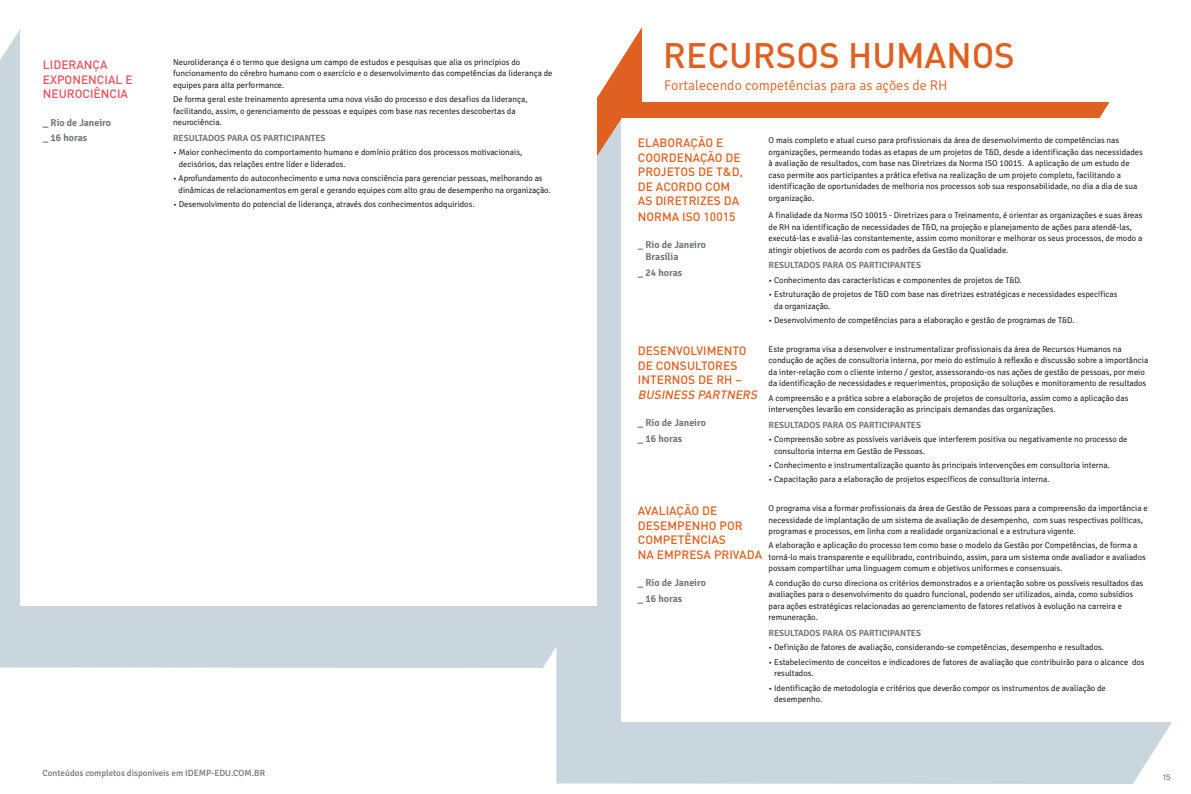
<style>
.page{position:relative;width:1191px;height:794px;background:#fff}
.page>*{position:absolute;margin:0;border:0;box-sizing:border-box;transform-origin:0 0}
.t1{font:500 35px "DIN";color:#df6020}
.t2{font:300 14px "Signika";color:#df6020}
.t3{font:500 12px/14.4px "DIN";color:#df6020}
.t4{font:500 12px "DIN";color:#e4515d}
.t5{font:italic 500 12px "DIN";color:#df6020}
.t6{font:600 10px/15.6px "Signika";color:#6d6e71}
.t7{font:600 9px "Signika";color:#6d6e71}
.t8{font:9px "Signika";color:#6d6e71}
.t9{font:300 8.5px/11.5px "Signika";color:#000}
.t10{font:8px "Interstate";color:#808285}
</style>
<div class="page">
<svg style="left:597px;top:28px;width:513px;height:90px;fill:#df6020"></svg>
<div style="left:556px;top:118px;width:616px;height:666px;background:#cad6dd"></div>
<div style="left:0;top:30px;width:582px;height:638px;background:#cad6dd"></div>
<div style="left:642px;top:26px;width:469px;height:75px;background:#fff"></div>
<div style="left:621px;top:118px;width:554px;height:604px;background:#fff"></div>
<div style="left:21px;top:11px;width:576px;height:595px;background:#fff"></div>
<h3 class="t4" style="left:43px;top:57px;width:8px">LIDERAN</h3>
<h3 class="t4" style="left:93px;top:57px;width:15px">ÇA</h3>
<h3 class="t4" style="left:43px;top:72px;width:23px">EXPONENCIAL</h3>
<h3 class="t4" style="left:125px;top:72px;width:7px">E</h3>
<h3 class="t4" style="left:43px;top:86px;width:8px">NEUROCI</h3>
<h3 class="t4" style="left:94px;top:86px;width:15px">ÊNCIA</h3>
<p class="t6" style="left:43px;top:115px;width:70px">_ Rio de Janeiro _ 16 horas</p>
<p class="t9" style="left:173px;top:56px;width:381px">Neuroliderança é o termo que designa um campo de estudos e pesquisas que alia os princípios do funcionamento do cérebro humano com o exercício e o desenvolvimento das competências da liderança de equipes para alta performance.</p>
<p class="t9" style="left:173px;top:94px;width:356px">De forma geral este treinamento apresenta uma nova visão do processo e dos desafios da liderança, facilitando, assim, o gerenciamento de pessoas e equipes com base nas recentes descobertas da neurociência.</p>
<p class="t7" style="left:173px;top:133px;width:154px">RESULTADOS PARA OS PARTICIPANTES</p>
<p class="t9" style="left:179px;top:147px;width:345px;text-indent:-6px">• Maior conhecimento do comportamento humano e domínio prático dos processos motivacionais, decisórios, das relações entre líder e liderados.</p>
<p class="t9" style="left:179px;top:173px;width:374px;text-indent:-6px">• Aprofundamento do autoconhecimento e uma nova consciência para gerenciar pessoas, melhorando as dinâmicas de relacionamentos em geral e gerando equipes com alto grau de desempenho na organização.</p>
<p class="t9" style="left:173px;top:199px;width:303px">• Desenvolvimento do potencial de liderança, através dos conhecimentos adquiridos.</p>
<p class="t8" style="left:43px;top:767px;width:224px">Conteúdos completos disponíveis em idemp-edu.com.br</p>
<h1 class="t1" style="left:663px;top:33px;width:23px">RECURSOS</h1>
<h1 class="t1" style="left:848px;top:33px;width:49px">HUMANOS</h1>
<h2 class="t2" style="left:664px;top:78px;width:285px">Fortalecendo competências para as ações de RH</h2>
<h3 class="t3" style="left:638px;top:135px;width:107px">ELABORAÇÃO E<br>COORDENAÇÃO DE<br>PROJETOS DE T&amp;D,<br>DE ACORDO COM<br>AS DIRETRIZES DA</h3>
<h3 class="t3" style="left:638px;top:209px;width:99px">NORMA ISO 10015</h3>
<p class="t6" style="left:645px;top:239px;width:62px;line-height:12px;text-indent:-8px">_ Rio de Janeiro<br>Brasília</p>
<p class="t6" style="left:638px;top:265px;width:46px">_ 24 horas</p>
<p class="t9" style="left:768px;top:135px;width:376px">O mais completo e atual curso para profissionais da área de desenvolvimento de competências nas organizações, permeando todas as etapas de um projetos de T&amp;D, desde a identificação das necessidades à avaliação de resultados, com base nas Diretrizes da Norma ISO 10015. A aplicação de um estudo de caso permite aos participantes a prática efetiva na realização de um projeto completo, facilitando a identificação de oportunidades de melhoria nos processos sob sua responsabilidade, no dia a dia de sua organização.</p>
<p class="t9" style="left:768px;top:210px;width:375px">A finalidade da Norma ISO 10015 - Diretrizes para o Treinamento, é orientar as organizações e suas áreas de RH na identificação de necessidades de T&amp;D, na projeção e planejamento de ações para atendê-las, executá-las e avaliá-las constantemente, assim como monitorar e melhorar os seus processos, de modo a atingir objetivos de acordo com os padrões da Gestão da Qualidade.</p>
<p class="t7" style="left:768px;top:260px;width:154px">RESULTADOS PARA OS PARTICIPANTES</p>
<p class="t9" style="left:768px;top:274px;width:255px">• Conhecimento das características e componentes de projetos de T&amp;D.</p>
<p class="t9" style="left:774px;top:289px;width:345px;text-indent:-6px">• Estruturação de projetos de T&amp;D com base nas diretrizes estratégicas e necessidades específicas da organização.</p>
<p class="t9" style="left:768px;top:314px;width:307px">• Desenvolvimento de competências para a elaboração e gestão de programas de T&amp;D.</p>
<p class="t9" style="left:768px;top:343px;width:381px">Este programa visa a desenvolver e instrumentalizar profissionais da área de Recursos Humanos na condução de ações de consultoria interna, por meio do estímulo à reflexão e discussão sobre a importância da inter-relação com o cliente interno / gestor, assessorando-os nas ações de gestão de pessoas, por meio da identificação de necessidades e requerimentos, proposição de soluções e monitoramento de resultados</p>
<p class="t9" style="left:768px;top:392px;width:361px">A compreensão e a prática sobre a elaboração de projetos de consultoria, assim como a aplicação das intervenções levarão em consideração as principais demandas das organizações.</p>
<p class="t7" style="left:768px;top:419px;width:154px">RESULTADOS PARA OS PARTICIPANTES</p>
<p class="t9" style="left:774px;top:434px;width:355px;text-indent:-6px">• Compreensão sobre as possíveis variáveis que interferem positiva ou negativamente no processo de consultoria interna em Gestão de Pessoas.</p>
<p class="t9" style="left:768px;top:459px;width:343px">• Conhecimento e instrumentalização quanto às principais intervenções em consultoria interna.</p>
<p class="t9" style="left:768px;top:474px;width:282px">• Capacitação para a elaboração de projetos específicos de consultoria interna.</p>
<p class="t9" style="left:768px;top:502px;width:381px">O programa visa a formar profissionais da área de Gestão de Pessoas para a compreensão da importância e necessidade de implantação de um sistema de avaliação de desempenho, com suas respectivas políticas, programas e processos, em linha com a realidade organizacional e a estrutura vigente.</p>
<p class="t9" style="left:768px;top:540px;width:378px">A elaboração e aplicação do processo tem como base o modelo da Gestão por Competências, de forma a torná-lo mais transparente e equilibrado, contribuindo, assim, para um sistema onde avaliador e avaliados possam compartilhar uma linguagem comum e objetivos uniformes e consensuais.</p>
<p class="t9" style="left:768px;top:577px;width:376px">A condução do curso direciona os critérios demonstrados e a orientação sobre os possíveis resultados das avaliações para o desenvolvimento do quadro funcional, podendo ser utilizados, ainda, como subsídios para ações estratégicas relacionadas ao gerenciamento de fatores relativos à evolução na carreira e remuneração.</p>
<p class="t7" style="left:768px;top:628px;width:154px">RESULTADOS PARA OS PARTICIPANTES</p>
<p class="t9" style="left:768px;top:642px;width:337px">• Definição de fatores de avaliação, considerando-se competências, desempenho e resultados.</p>
<p class="t9" style="left:774px;top:656px;width:372px;text-indent:-6px">• Estabelecimento de conceitos e indicadores de fatores de avaliação que contribuirão para o alcance dos resultados.</p>
<p class="t9" style="left:774px;top:682px;width:333px;text-indent:-6px">• Identificação de metodologia e critérios que deverão compor os instrumentos de avaliação de desempenho.</p>
<h3 class="t3" style="left:638px;top:343px;width:105px">DESENVOLVIMENTO<br>DE CONSULTORES<br>INTERNOS DE RH –</h3>
<h3 class="t5" style="left:638px;top:387px;width:16px">BUSINESS</h3>
<h3 class="t5" style="left:697px;top:387px;width:16px">PARTNERS</h3>
<p class="t6" style="left:638px;top:415px;width:70px">_ Rio de Janeiro _ 16 horas</p>
<h3 class="t3" style="left:638px;top:503px;width:126px">AVALIAÇÃO DE<br>DESEMPENHO POR<br>COMPETÊNCIAS<br>NA EMPRESA PRIVADA</h3>
<p class="t6" style="left:638px;top:575px;width:70px">_ Rio de Janeiro _ 16 horas</p>
<p class="t10" style="left:1163px;top:773px;width:9px">15</p>
</div>
